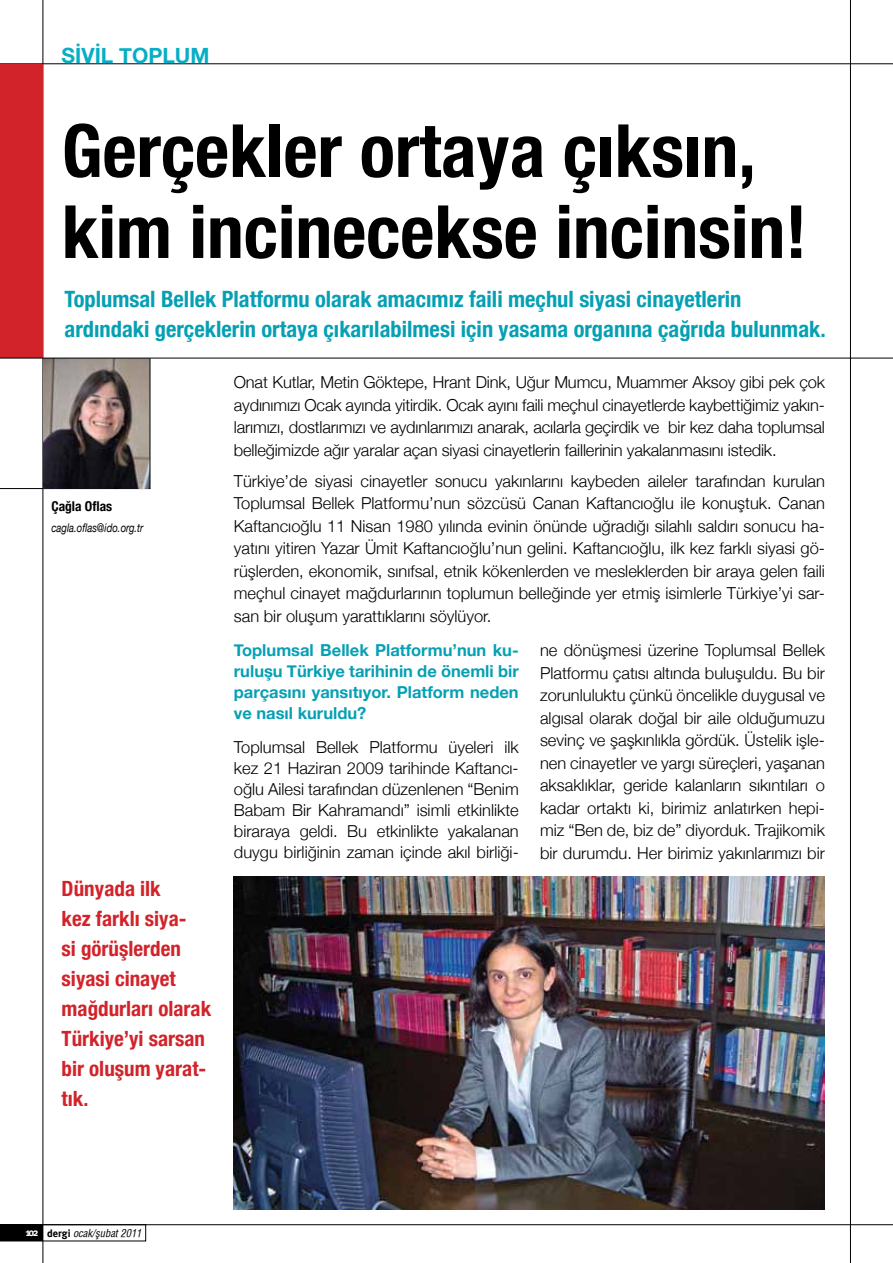
<style>
.page{position:relative;width:893px;height:1263px;background:#fff}
.page>*{position:absolute;margin:0;border:0;box-sizing:border-box;transform-origin:0 0}
.t1{font:700 condensed 73.5px/81px "Helvetica Neue";color:#000}
.t2{font:700 condensed 22.5px/30px "Helvetica Neue";color:#06a0b4}
.t3{font:700 condensed 21px/30px "Helvetica Neue";color:#d2232a}
.t4{font:700 21px "Helvetica Neue";color:#08aec5}
.t5{font:300 16.5px/22.5px "Helvetica Neue";color:#000;text-align:justify}
.t6{font:700 16.5px/21px "Helvetica Neue";color:#06a0b4;text-align:justify}
.t7{font:700 condensed 13.5px "Helvetica Neue";color:#000}
.t8{font:italic 12px "Helvetica Neue";color:#000;scale:.8 1}
.t9{font:italic condensed 10.5px "Helvetica Turk";color:#000}
.s1{font-family:"Meta Plus Bold Roman Ti";font-style:normal;font-stretch:normal;color:#fff}
.s2{font-family:"Meta Plus Bold Roman Ti";font-style:normal;font-stretch:normal}
</style>
<div class="page">
<svg style="left:44px;top:1225px;width:102px;height:16px"></svg>
<div style="left:0;top:1225px;width:43px;height:16px;background:#000"></div>
<hr style="left:850px;top:0;width:1px;height:1263px;background:#000">
<hr style="left:43px;top:0;width:1px;height:1263px;background:#000">
<hr style="left:0;top:63px;width:893px;height:1px;background:#000">
<hr style="left:0;top:1224px;width:893px;height:1px;background:#000">
<div style="left:0;top:64px;width:43px;height:294px;background:#d2232a"></div>
<img style="left:234px;top:876px;width:591px;height:334px">
<hr style="left:0;top:488px;width:150px;height:1px;background:#000">
<img style="left:43px;top:359px;width:107px;height:129px">
<hr style="left:150px;top:358px;width:1px;height:131px;background:#000">
<hr style="left:0;top:358px;width:893px;height:1px;background:#000">
<p class="t4" style="left:62px;top:43px;width:149px">SİVİL TOPLUM</p>
<h1 class="t1" style="left:62px;top:109px;width:747px">Gerçekler ortaya çıksın, kim incinecekse incinsin!</h1>
<h2 class="t2" style="left:65px;top:283px;width:763px">Toplumsal Bellek Platformu olarak amacımız faili meçhul siyasi cinayetlerin ardındaki gerçeklerin ortaya çıkarılabilmesi için yasama organına çağrıda bulunmak.</h2>
<p class="t7" style="left:51px;top:497px;width:62px">Çağla Oflas</p>
<p class="t8" style="left:51px;top:520px;width:117px">cagla.oflas@ido.org.tr</p>
<p class="t3" style="left:62px;top:873px;width:151px">Dünyada ilk<br>kez farklı siya-<br>si görüşlerden siyasi cinayet mağdurları olarak<br>Türkiye’yi sarsan bir oluşum yarat&shy;tık.</p>
<p class="t5" style="left:234px;top:371px;width:593px">Onat Kutlar, Metin Göktepe, Hrant Dink, Uğur Mumcu, Muammer Aksoy gibi pek çok aydınımızı Ocak ayında yitirdik. Ocak ayını faili meçhul cinayetlerde kaybettiğimiz yakın&shy;larımızı, dostlarımızı ve aydınlarımızı anarak, acılarla geçirdik ve bir kez daha toplumsal belleğimizde ağır yaralar açan siyasi cinayetlerin faillerinin yakalanmasını istedik.</p>
<p class="t5" style="left:234px;top:469px;width:593px">Türkiye’de siyasi cinayetler sonucu yakınlarını kaybeden aileler tarafından kurulan Toplumsal Bellek Platformu’nun sözcüsü Canan Kaftancıoğlu ile konuştuk. Canan Kaftancıoğlu 11 Nisan 1980 yılında evinin önünde uğradığı silahlı saldırı sonucu ha&shy;yatını yitiren Yazar Ümit Kaftancıoğlu’nun gelini. Kaftancıoğlu, ilk kez farklı siyasi gö&shy;rüşlerden, ekonomik, sınıfsal, etnik kökenlerden ve mesleklerden bir araya gelen faili meçhul cinayet mağdurlarının toplumun belleğinde yer etmiş isimlerle Türkiye’yi sar&shy;san bir oluşum yarattıklarını söylüyor.</p>
<p class="t6" style="left:234px;top:639px;width:286px">Toplumsal Bellek Platformu’nun ku&shy;ruluşu Türkiye tarihinin de önemli bir parçasını yansıtıyor. Platform neden ve nasıl kuruldu?</p>
<p class="t5" style="left:234px;top:736px;width:286px;line-height:21px">Toplumsal Bellek Platformu üyeleri ilk kez 21 Haziran 2009 tarihinde Kaftancı&shy;oğlu Ailesi tarafından düzenlenen “Benim Babam Bir Kahramandı” isimli etkinlikte biraraya geldi. Bu etkinlikte yakalanan duygu birliğinin zaman içinde akıl birliği-</p>
<p class="t5" style="left:540px;top:638px;width:286px">ne dönüşmesi üzerine Toplumsal Bellek Platformu çatısı altında buluşuldu. Bu bir zorunluluktu çünkü öncelikle duygusal ve algısal olarak doğal bir aile olduğumuzu sevinç ve şaşkınlıkla gördük. Üstelik işle&shy;nen cinayetler ve yargı süreçleri, yaşanan aksaklıklar, geride kalanların sıkıntıları o kadar ortaktı ki, birimiz anlatırken hepi&shy;miz “Ben de, biz de” diyorduk. Trajikomik bir durumdu. Her birimiz yakınlarımızı bir</p>
<p class="t9" style="left:26px;top:1226px;width:117px"><span class="s1">102</span> <span class="s2">dergi</span> ocak/şubat 2011</p>
</div>
